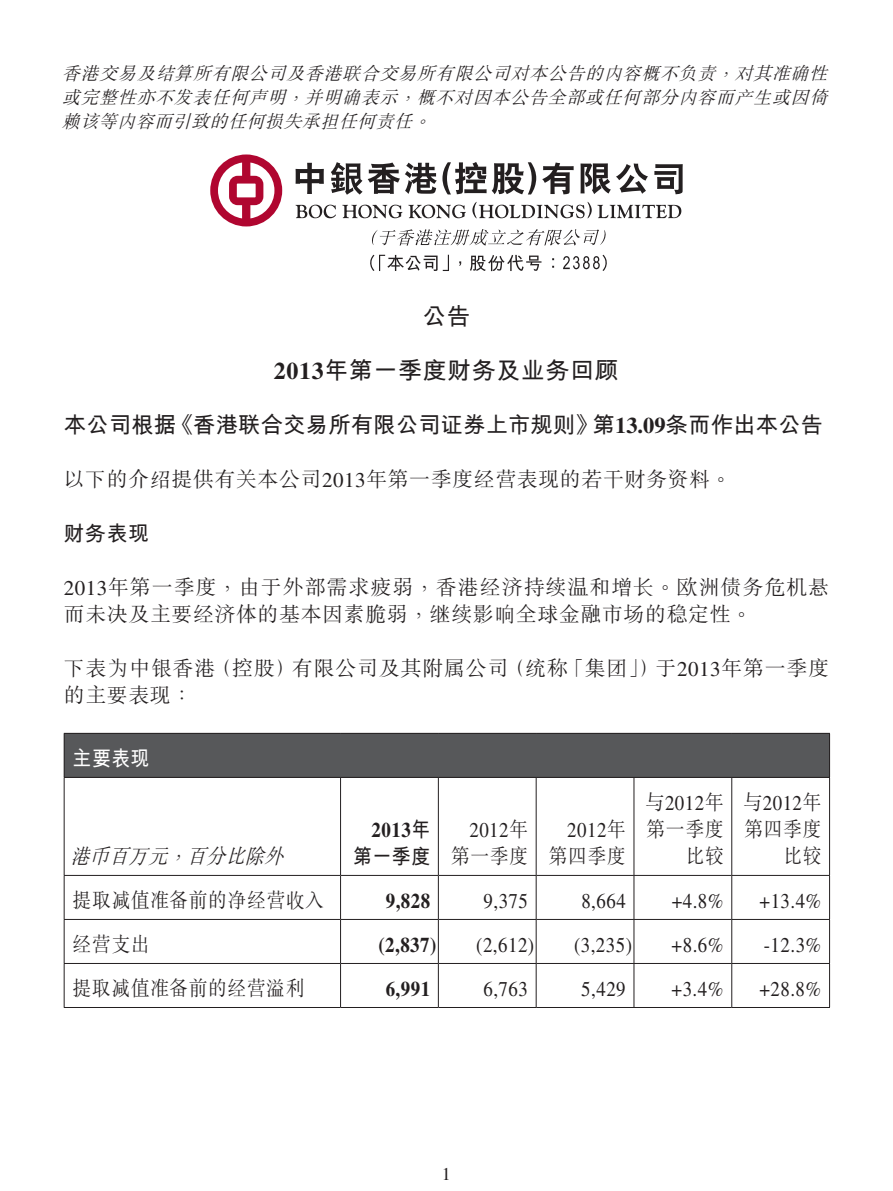
<style>
.page{position:relative;width:893px;height:1191px;background:#fff}
.page>*{position:absolute;margin:0;border:0;box-sizing:border-box;transform-origin:0 0}
.t1{font:700 24px "M Hei HKS";letter-spacing:.025em;color:#231f20}
.t2{font:700 22.5px "M Hei HKS";color:#231f20}
.t3{font:300 21px/27px "M Sung HKS";letter-spacing:.025em;color:#231f20}
.t4{font:21px "Times LT Std";letter-spacing:.025em;color:#231f20;scale:.9 1}
.t5{font:300 21px/27px "M Sung HKS";letter-spacing:.025em;color:#231f20;text-align:right;scale:.9 1}
.t6{font:700 21px "Times LT Std";letter-spacing:.025em;color:#231f20;scale:.9 1}
.t7{font:italic 300 21px "M Sung HKS";color:#231f20;scale:.9 1}
.t8{font:700 21px "M Hei HKS";letter-spacing:.025em;color:#231f20}
.t9{font:700 21px "M Hei HKS";color:#fff;scale:.9 1}
.t10{font:700 21px "M Hei HKS";letter-spacing:.025em;color:#231f20;scale:.9 1}
.t11{font:italic 300 18px/24px "M Sung HKS";color:#231f20;text-align:justify}
.t12{font:18px "Times LT Std";color:#231f20}
.s1{font-family:"Times LT Std"}
.s2{font-family:"Times LT Std";font-weight:400}
.s3{font-family:"M Hei HKS"}
.s4{font-family:"M Sung HKS";font-weight:300}
</style>
<div class="page">
<svg style="left:372px;top:229px;width:234px;height:17px"></svg>
<svg style="left:370px;top:255px;width:79px;height:16px"></svg>
<svg style="left:470px;top:255px;width:71px;height:16px"></svg>
<svg style="left:563px;top:255px;width:44px;height:16px"></svg>
<svg style="left:296px;top:202px;width:385px;height:16px"></svg>
<svg style="left:296px;top:162px;width:387px;height:33px"></svg>
<svg style="left:210px;top:154px;width:72px;height:72px"></svg>
<div style="left:64px;top:733px;width:766px;height:44px;background:#57585a"></div>
<hr style="left:64px;top:777px;width:1px;height:98px;background:#231f20">
<hr style="left:340px;top:777px;width:1px;height:98px;background:#231f20">
<hr style="left:438px;top:777px;width:1px;height:98px;background:#231f20">
<hr style="left:536px;top:777px;width:1px;height:98px;background:#231f20">
<hr style="left:634px;top:777px;width:1px;height:98px;background:#231f20">
<hr style="left:731px;top:777px;width:1px;height:98px;background:#231f20">
<hr style="left:829px;top:777px;width:1px;height:98px;background:#231f20">
<hr style="left:64px;top:875px;width:277px;height:1px;background:#231f20">
<hr style="left:64px;top:875px;width:1px;height:44px;background:#231f20">
<hr style="left:341px;top:875px;width:97px;height:1px;background:#231f20">
<hr style="left:340px;top:875px;width:1px;height:44px;background:#231f20">
<hr style="left:438px;top:875px;width:98px;height:1px;background:#231f20">
<hr style="left:438px;top:875px;width:1px;height:44px;background:#231f20">
<hr style="left:536px;top:875px;width:98px;height:1px;background:#231f20">
<hr style="left:536px;top:875px;width:1px;height:44px;background:#231f20">
<hr style="left:634px;top:875px;width:98px;height:1px;background:#231f20">
<hr style="left:634px;top:875px;width:1px;height:44px;background:#231f20">
<hr style="left:732px;top:875px;width:98px;height:1px;background:#231f20">
<hr style="left:731px;top:875px;width:1px;height:44px;background:#231f20">
<hr style="left:829px;top:875px;width:1px;height:44px;background:#231f20">
<hr style="left:64px;top:919px;width:277px;height:1px;background:#231f20">
<hr style="left:64px;top:919px;width:1px;height:44px;background:#231f20">
<hr style="left:341px;top:919px;width:97px;height:1px;background:#231f20">
<hr style="left:340px;top:919px;width:1px;height:44px;background:#231f20">
<hr style="left:438px;top:919px;width:98px;height:1px;background:#231f20">
<hr style="left:438px;top:919px;width:1px;height:44px;background:#231f20">
<hr style="left:536px;top:919px;width:98px;height:1px;background:#231f20">
<hr style="left:536px;top:919px;width:1px;height:44px;background:#231f20">
<hr style="left:634px;top:919px;width:98px;height:1px;background:#231f20">
<hr style="left:634px;top:919px;width:1px;height:44px;background:#231f20">
<hr style="left:732px;top:919px;width:98px;height:1px;background:#231f20">
<hr style="left:731px;top:919px;width:1px;height:44px;background:#231f20">
<hr style="left:829px;top:919px;width:1px;height:44px;background:#231f20">
<hr style="left:64px;top:963px;width:277px;height:1px;background:#231f20">
<hr style="left:64px;top:963px;width:1px;height:44px;background:#231f20">
<hr style="left:341px;top:963px;width:97px;height:1px;background:#231f20">
<hr style="left:340px;top:963px;width:1px;height:44px;background:#231f20">
<hr style="left:438px;top:963px;width:98px;height:1px;background:#231f20">
<hr style="left:438px;top:963px;width:1px;height:44px;background:#231f20">
<hr style="left:536px;top:963px;width:98px;height:1px;background:#231f20">
<hr style="left:536px;top:963px;width:1px;height:44px;background:#231f20">
<hr style="left:634px;top:963px;width:98px;height:1px;background:#231f20">
<hr style="left:634px;top:963px;width:1px;height:44px;background:#231f20">
<hr style="left:732px;top:963px;width:98px;height:1px;background:#231f20">
<hr style="left:731px;top:963px;width:1px;height:44px;background:#231f20">
<hr style="left:829px;top:963px;width:1px;height:44px;background:#231f20">
<hr style="left:64px;top:1007px;width:277px;height:1px;background:#231f20">
<hr style="left:341px;top:1007px;width:97px;height:1px;background:#231f20">
<hr style="left:438px;top:1007px;width:98px;height:1px;background:#231f20">
<hr style="left:536px;top:1007px;width:98px;height:1px;background:#231f20">
<hr style="left:634px;top:1007px;width:98px;height:1px;background:#231f20">
<hr style="left:732px;top:1007px;width:98px;height:1px;background:#231f20">
<hr style="left:64px;top:733px;width:277px;height:1px;background:#231f20">
<hr style="left:64px;top:733px;width:1px;height:44px;background:#231f20">
<hr style="left:341px;top:733px;width:97px;height:1px;background:#231f20">
<hr style="left:438px;top:733px;width:98px;height:1px;background:#231f20">
<hr style="left:536px;top:733px;width:98px;height:1px;background:#231f20">
<hr style="left:634px;top:733px;width:98px;height:1px;background:#231f20">
<hr style="left:732px;top:733px;width:98px;height:1px;background:#231f20">
<hr style="left:829px;top:733px;width:1px;height:44px;background:#231f20">
<hr style="left:64px;top:777px;width:277px;height:1px;background:#231f20">
<hr style="left:341px;top:777px;width:97px;height:1px;background:#231f20">
<hr style="left:438px;top:777px;width:98px;height:1px;background:#231f20">
<hr style="left:536px;top:777px;width:98px;height:1px;background:#231f20">
<hr style="left:634px;top:777px;width:98px;height:1px;background:#231f20">
<hr style="left:732px;top:777px;width:98px;height:1px;background:#231f20">
<p class="t11" style="left:62px;top:60px;width:773px">香港交易及結算所有限公司及香港聯合交易所有限公司對本公告的內容概不負責，對其準確性或完整性亦不發表任何聲明，並明確表示，概不對因本公告全部或任何部分內容而產生或因倚賴該等內容而引致的任何損失承擔任何責任。</p>
<p class="t1" style="left:422px;top:299px;width:50px">公告</p>
<p class="t1" style="left:274px;top:353px;width:346px"><span class="s1">2013</span>年第一季度財務及業務回顧</p>
<p class="t2" style="left:64px;top:408px;width:761px">本公司根據《香港聯合交易所有限公司證券上市規則》第<span class="s1">13.09</span>條而作出本公告</p>
<p class="t3" style="left:64px;top:465px;width:669px">以下的介紹提供有關本公司<span class="s2">2013</span>年第一季度經營表現的若干財務資料。</p>
<p class="t8" style="left:64px;top:518px;width:87px">財務表現</p>
<p class="t3" style="left:64px;top:573px;width:767px"><span class="s2">2013</span>年第一季度，由於外部需求疲弱，香港經濟持續溫和增長。歐洲債務危機懸而未決及主要經濟體的基本因素脆弱，繼續影響全球金融市場的穩定性。</p>
<p class="t3" style="left:64px;top:654px;width:767px">下表為中銀香港（控股）有限公司及其附屬公司（統稱「集團」）於<span class="s2">2013</span>年第一季度的主要表現：</p>
<p class="t9" style="left:73px;top:743px;width:87px">主要表現</p>
<p class="t7" style="left:71px;top:841px;width:246px">港幣百萬元，百分比除外</p>
<p class="t6" style="left:372px;top:817px;width:67px">2013<span class="s3">年</span></p>
<p class="t10" style="left:353px;top:841px;width:87px">第一季度</p>
<p class="t4" style="left:469px;top:818px;width:67px">2012<span class="s4">年</span></p>
<p class="t5" style="left:451px;top:842px;width:87px">第一季度</p>
<p class="t4" style="left:567px;top:818px;width:67px">2012<span class="s4">年</span></p>
<p class="t5" style="left:549px;top:842px;width:87px">第四季度</p>
<p class="t4" style="left:646px;top:791px;width:88px"><span class="s4">與</span>2012<span class="s4">年</span></p>
<p class="t5" style="left:647px;top:815px;width:87px">第一季度比較</p>
<p class="t4" style="left:743px;top:791px;width:88px"><span class="s4">與</span>2012<span class="s4">年</span></p>
<p class="t5" style="left:744px;top:815px;width:87px">第四季度比較</p>
<p class="t5" style="left:73px;top:886px;width:281px">提取減值準備前的淨經營收入</p>
<p class="t6" style="left:386px;top:888px;width:51px">9,828</p>
<p class="t4" style="left:484px;top:889px;width:51px">9,375</p>
<p class="t4" style="left:581px;top:889px;width:51px">8,664</p>
<p class="t4" style="left:672px;top:889px;width:59px">+4.8%</p>
<p class="t4" style="left:759px;top:889px;width:70px">+13.4%</p>
<p class="t5" style="left:73px;top:930px;width:87px">經營支出</p>
<p class="t6" style="left:378px;top:932px;width:66px">(2,837)</p>
<p class="t4" style="left:476px;top:933px;width:66px">(2,612)</p>
<p class="t4" style="left:574px;top:933px;width:66px">(3,235)</p>
<p class="t4" style="left:672px;top:933px;width:59px">+8.6%</p>
<p class="t4" style="left:764px;top:933px;width:65px">-12.3%</p>
<p class="t5" style="left:73px;top:974px;width:259px">提取減值準備前的經營溢利</p>
<p class="t6" style="left:386px;top:976px;width:51px">6,991</p>
<p class="t4" style="left:483px;top:977px;width:51px">6,763</p>
<p class="t4" style="left:581px;top:977px;width:51px">5,429</p>
<p class="t4" style="left:672px;top:977px;width:59px">+3.4%</p>
<p class="t4" style="left:759px;top:977px;width:70px">+28.8%</p>
<p class="t12" style="left:442px;top:1164px;width:10px">1</p>
</div>
